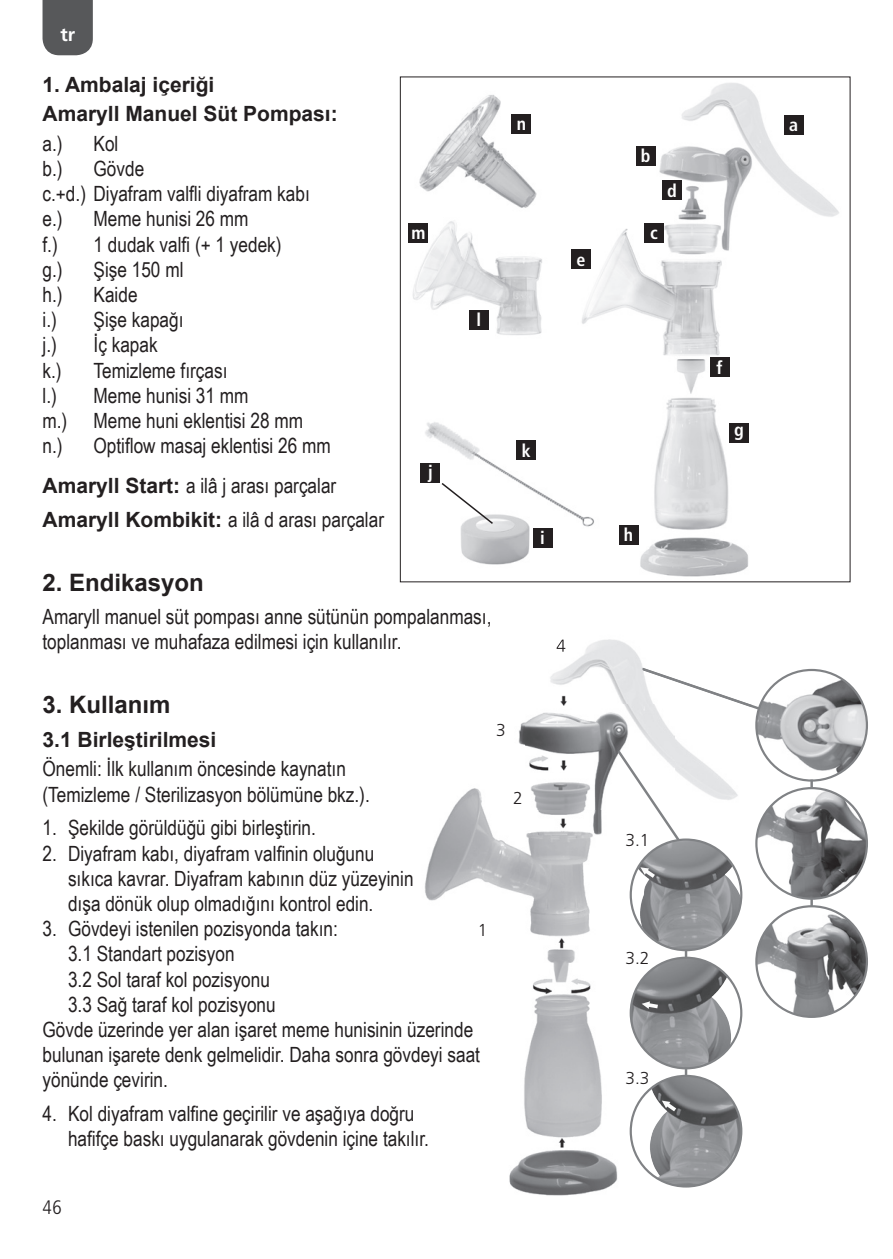
<style>
.page{position:relative;width:893px;height:1259px;background:#fff}
.page>*{position:absolute;margin:0;border:0;box-sizing:border-box;transform-origin:0 0}
.t1{font:700 24px "Arial";color:#231f20}
.t2{font:21px/25.2px "Arial Narrow";color:#231f20}
.t3{font:700 21px/29.4px "Arial";color:#231f20}
.t4{font:300 condensed 19.5px "Frutiger LT";color:#231f20}
.t5{font:700 18.9px "Frutiger LT";color:#fff}
.t6{font:700 condensed 18px "Frutiger LT";color:#fff}
.t7{font:300 17.4px "Frutiger LT";color:#231f20}
.s1{font-family:"Arial";font-weight:700}
</style>
<div class="page">
<div style="left:43px;top:0;width:50px;height:55px;background:#57585a"></div>
<img style="left:408px;top:83px;width:431px;height:494px">
<div style="left:784px;top:115px;width:19px;height:20px;background:#231f20"></div>
<div style="left:636px;top:146px;width:19px;height:19px;background:#231f20"></div>
<div style="left:644px;top:223px;width:20px;height:20px;background:#231f20"></div>
<div style="left:662px;top:181px;width:20px;height:19px;background:#231f20"></div>
<div style="left:571px;top:250px;width:20px;height:19px;background:#231f20"></div>
<div style="left:710px;top:358px;width:19px;height:19px;background:#231f20"></div>
<div style="left:729px;top:423px;width:20px;height:20px;background:#231f20"></div>
<div style="left:619px;top:525px;width:19px;height:20px;background:#231f20"></div>
<div style="left:533px;top:528px;width:19px;height:20px;background:#231f20"></div>
<div style="left:421px;top:463px;width:19px;height:20px;background:#231f20"></div>
<div style="left:517px;top:441px;width:19px;height:19px;background:#231f20"></div>
<div style="left:512px;top:114px;width:19px;height:20px;background:#231f20"></div>
<div style="left:409px;top:223px;width:19px;height:19px;background:#231f20"></div>
<div style="left:469px;top:310px;width:20px;height:19px;background:#231f20"></div>
<svg style="left:440px;top:481px;width:55px;height:44px"></svg>
<hr style="left:685px;top:949px;width:2px;height:127px;background:#808285">
<hr style="left:810px;top:779px;width:3px;height:128px;background:#808285">
<img style="left:424px;top:722px;width:250px;height:474px">
<img style="left:550px;top:639px;width:202px;height:161px">
<img style="left:642px;top:667px;width:110px;height:40px">
<img style="left:526px;top:704px;width:148px;height:105px">
<svg style="left:557px;top:639px;width:8px;height:12px"></svg>
<svg style="left:649px;top:1089px;width:1px;height:18px"></svg>
<img style="left:756px;top:670px;width:111px;height:105px">
<div style="left:755px;top:669px;width:113px;height:112px;border:2px solid #808285;border-radius:50%"></div>
<img style="left:756px;top:788px;width:111px;height:110px;border-radius:55px">
<div style="left:755px;top:787px;width:113px;height:113px;border:2px solid #808285;border-radius:50%"></div>
<img style="left:756px;top:909px;width:111px;height:108px">
<div style="left:755px;top:905px;width:113px;height:113px;border:2px solid #808285;border-radius:50%"></div>
<img style="left:631px;top:957px;width:100px;height:111px">
<div style="left:630px;top:956px;width:112px;height:113px;border:2px solid #808285;border-radius:50%"></div>
<img style="left:638px;top:841px;width:103px;height:109px">
<div style="left:630px;top:838px;width:112px;height:113px;border:2px solid #808285;border-radius:50%"></div>
<img style="left:650px;top:1076px;width:91px;height:110px">
<div style="left:630px;top:1074px;width:112px;height:113px;border:2px solid #808285;border-radius:50%"></div>
<svg style="left:615px;top:748px;width:67px;height:96px"></svg>
<img style="left:552px;top:756px;width:21px;height:16px">
<img style="left:552px;top:691px;width:21px;height:16px">
<img style="left:640px;top:867px;width:15px;height:11px">
<img style="left:642px;top:1001px;width:16px;height:8px">
<img style="left:662px;top:1100px;width:14px;height:11px">
<p class="t5" style="left:60px;top:24px;width:16px">tr</p>
<p class="t3" style="left:43px;top:70px;width:297px">1. Ambalaj içeriği<br>Amaryll Manuel Süt Pompası:</p>
<p class="t2" style="left:43px;top:130px;width:22px">a.)</p>
<p class="t2" style="left:94px;top:130px;width:26px">Kol</p>
<p class="t2" style="left:43px;top:155px;width:22px">b.)</p>
<p class="t2" style="left:43px;top:155px;width:269px;text-indent:51px">Gövde<br>c.+d.) Diyafram valfli diyafram kabı e.)</p>
<p class="t2" style="left:94px;top:206px;width:157px">Meme hunisi 26 mm</p>
<p class="t2" style="left:43px;top:231px;width:17px">f.)</p>
<p class="t2" style="left:94px;top:231px;width:190px">1 dudak valfi (+ 1 yedek)</p>
<p class="t2" style="left:43px;top:256px;width:22px">g.)</p>
<p class="t2" style="left:94px;top:256px;width:91px">Şişe 150 ml</p>
<p class="t2" style="left:43px;top:281px;width:22px">h.)</p>
<p class="t2" style="left:94px;top:281px;width:46px">Kaide</p>
<p class="t2" style="left:43px;top:306px;width:16px">i.)</p>
<p class="t2" style="left:94px;top:306px;width:91px">Şişe kapağı</p>
<p class="t2" style="left:43px;top:332px;width:16px">j.)</p>
<p class="t2" style="left:94px;top:332px;width:66px">İç kapak</p>
<p class="t2" style="left:43px;top:357px;width:21px">k.)</p>
<p class="t2" style="left:94px;top:357px;width:135px">Temizleme fırçası</p>
<p class="t2" style="left:43px;top:382px;width:16px">l.)</p>
<p class="t2" style="left:43px;top:382px;width:262px;text-indent:51px">Meme hunisi 31 mm<br>m.) Meme huni eklentisi 28 mm n.)</p>
<p class="t2" style="left:43px;top:425px;width:295px;line-height:39.6px;text-align:right">Optiflow masaj eklentisi 26 mm<br><span class="s1">Amaryll Start:</span> a ilâ j arası parçalar</p>
<p class="t2" style="left:43px;top:506px;width:343px"><span class="s1">Amaryll Kombikit:</span> a ilâ d arası parçalar</p>
<p class="t6" style="left:411px;top:222px;width:16px">m</p>
<p class="t6" style="left:428px;top:461px;width:6px">j</p>
<p class="t6" style="left:476px;top:309px;width:6px">l</p>
<p class="t1" style="left:43px;top:565px;width:163px">2. Endikasyon</p>
<p class="t2" style="left:43px;top:603px;width:450px">Amaryll manuel süt pompası anne sütünün pompalanması, toplanması ve muhafaza edilmesi için kullanılır.</p>
<p class="t6" style="left:517px;top:113px;width:11px">n</p>
<p class="t6" style="left:576px;top:249px;width:10px">e</p>
<p class="t6" style="left:641px;top:145px;width:11px">b</p>
<p class="t6" style="left:667px;top:180px;width:11px">d</p>
<p class="t6" style="left:650px;top:222px;width:9px">c</p>
<p class="t6" style="left:522px;top:440px;width:10px">k</p>
<p class="t6" style="left:540px;top:527px;width:6px">i</p>
<p class="t6" style="left:624px;top:524px;width:11px">h</p>
<p class="t1" style="left:43px;top:688px;width:130px">3. Kullanım</p>
<p class="t3" style="left:43px;top:725px;width:175px">3.1 Birleştirilmesi</p>
<p class="t2" style="left:43px;top:755px;width:329px">Önemli: İlk kullanım öncesinde kaynatın (Temizleme / Sterilizasyon bölümüne bkz.).</p>
<p class="t2" style="left:43px;top:814px;width:275px">1. Şekilde görüldüğü gibi birleştirin.</p>
<p class="t2" style="left:68px;top:840px;width:347px;text-indent:-26px">2. Diyafram kabı, diyafram valfinin oluğunu sıkıca kavrar. Diyafram kabının düz yüzeyinin dışa dönük olup olmadığını kontrol edin.</p>
<p class="t2" style="left:43px;top:915px;width:297px">3. Gövdeyi istenilen pozisyonda takın:</p>
<p class="t2" style="left:68px;top:940px;width:168px">3.1 Standart pozisyon</p>
<p class="t2" style="left:68px;top:966px;width:203px">3.2 Sol taraf kol pozisyonu</p>
<p class="t2" style="left:68px;top:991px;width:209px">3.3 Sağ taraf kol pozisyonu</p>
<p class="t2" style="left:43px;top:1016px;width:432px">Gövde üzerinde yer alan işaret meme hunisinin üzerinde</p>
<p class="t2" style="left:43px;top:1041px;width:439px">bulunan işarete denk gelmelidir. Daha sonra gövdeyi saat</p>
<p class="t2" style="left:43px;top:1066px;width:127px">yönünde çevirin.</p>
<p class="t2" style="left:68px;top:1100px;width:362px;text-indent:-26px">4. Kol diyafram valfine geçirilir ve aşağıya doğru hafifçe baskı uygulanarak gövdenin içine takılır.</p>
<p class="t7" style="left:478px;top:919px;width:11px">1</p>
<p class="t7" style="left:496px;top:720px;width:11px">3</p>
<p class="t7" style="left:513px;top:788px;width:11px">2</p>
<p class="t7" style="left:625px;top:830px;width:26px">3.1</p>
<p class="t7" style="left:625px;top:948px;width:26px">3.2</p>
<p class="t7" style="left:625px;top:1068px;width:26px">3.3</p>
<p class="t4" style="left:43px;top:1196px;width:21px">46</p>
<p class="t6" style="left:716px;top:357px;width:7px">f</p>
<p class="t6" style="left:734px;top:419px;width:11px">g</p>
<p class="t6" style="left:789px;top:114px;width:10px">a</p>
</div>
